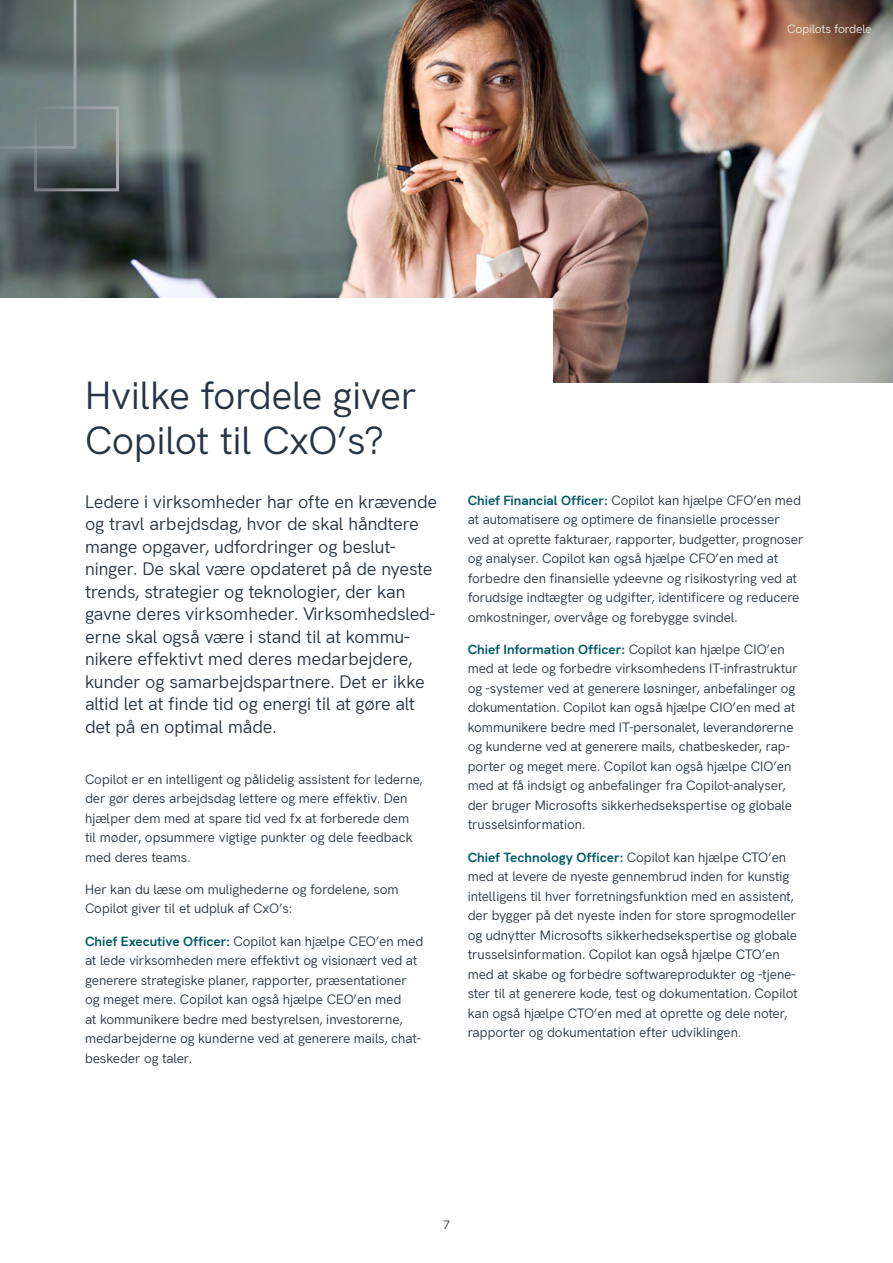
<style>
.page{position:relative;width:893px;height:1263px;background:#fff}
.page>*{position:absolute;margin:0;border:0;box-sizing:border-box;transform-origin:0 0}
.t1{font:39px/45px "Hanken Grotesk";color:#273442}
.t2{font:18px/22.5px "Hanken Grotesk";letter-spacing:-.01em;color:#273442}
.t3{font:13.5px/19.5px "Hanken Grotesk";letter-spacing:-.01em;color:#273442}
.t4{font:12px "Hanken Grotesk";letter-spacing:-.015em;color:#f1efed}
.t5{font:12px "Hanken Grotesk";color:#273442}
.s1{font-weight:700;color:#005963}
</style>
<div class="page">
<img style="left:0;top:0;width:893px;height:382px">
<div style="left:0;top:298px;width:553px;height:107px;background:#fff"></div>
<svg style="left:0;top:0;width:77px;height:149px;background:#687775"></svg>
<div style="left:34px;top:106px;width:85px;height:85px;border:3px solid #b3b4bb"></div>
<p class="t4" style="left:787px;top:20px;width:86px">Copilots fordele</p>
<h1 class="t1" style="left:85px;top:370px;width:333px">Hvilke fordele giver<br>Copilot til CxO’s?</h1>
<p class="t2" style="left:85px;top:489px;width:354px">Ledere i virksomheder har ofte en krævende og travl arbejdsdag, hvor de skal håndtere mange opgaver, udfordringer og beslut&shy;ninger. De skal være opdateret på de nyeste trends, strategier og teknologier, der kan gavne deres virksomheder. Virksomhedsled&shy;erne skal også være i stand til at kommu&shy;nikere effektivt med deres medarbejdere, kunder og samarbejdspartnere. Det er ikke altid let at finde tid og energi til at gøre alt det på en optimal måde.</p>
<p class="t3" style="left:85px;top:768px;width:339px">Copilot er en intelligent og pålidelig assistent for lederne, der gør deres arbejdsdag lettere og mere effektiv. Den hjælper dem med at spare tid ved fx at forberede dem til møder, opsummere vigtige punkter og dele feedback med deres teams.</p>
<p class="t3" style="left:85px;top:878px;width:315px">Her kan du læse om mulighederne og fordelene, som<br>Copilot giver til et udpluk af CxO’s:</p>
<p class="t3" style="left:85px;top:930px;width:340px"><span class="s1">Chief Executive Officer:</span> Copilot kan hjælpe CEO’en med at lede virksomheden mere effektivt og visionært ved at generere strategiske planer, rapporter, præsentationer og meget mere. Copilot kan også hjælpe CEO’en med<br>at kommunikere bedre med bestyrelsen, investorerne, medarbejderne og kunderne ved at generere mails, chat&shy;beskeder og taler.</p>
<p class="t3" style="left:468px;top:489px;width:337px"><span class="s1">Chief Financial Officer:</span> Copilot kan hjælpe CFO’en med at automatisere og optimere de finansielle processer ved at oprette fakturaer, rapporter, budgetter, prognoser og analyser. Copilot kan også hjælpe CFO’en med at forbedre den finansielle ydeevne og risikostyring ved at forudsige indtægter og udgifter, identificere og reducere omkostninger, overvåge og forebygge svindel.</p>
<p class="t3" style="left:468px;top:638px;width:332px"><span class="s1">Chief Information Officer:</span> Copilot kan hjælpe CIO’en med at lede og forbedre virksomhedens IT-infrastruktur og -systemer ved at generere løsninger, anbefalinger og dokumentation. Copilot kan også hjælpe CIO’en med at kommunikere bedre med IT-personalet, leverandørerne og kunderne ved at generere mails, chatbeskeder, rap&shy;porter og meget mere. Copilot kan også hjælpe CIO’en med at få indsigt og anbefalinger fra Copilot-analyser, der bruger Microsofts sikkerhedsekspertise og globale trusselsinformation.</p>
<p class="t3" style="left:468px;top:846px;width:331px"><span class="s1">Chief Technology Officer:</span> Copilot kan hjælpe CTO’en med at levere de nyeste gennembrud inden for kunstig intelligens til hver forretningsfunktion med en assistent, der bygger på det nyeste inden for store sprogmodeller og udnytter Microsofts sikkerhedsekspertise og globale trusselsinformation. Copilot kan også hjælpe CTO’en med at skabe og forbedre softwareprodukter og -tjene&shy;ster til at generere kode, test og dokumentation. Copilot kan også hjælpe CTO’en med at oprette og dele noter, rapporter og dokumentation efter udviklingen.</p>
<p class="t5" style="left:443px;top:1215px;width:8px">7</p>
</div>
